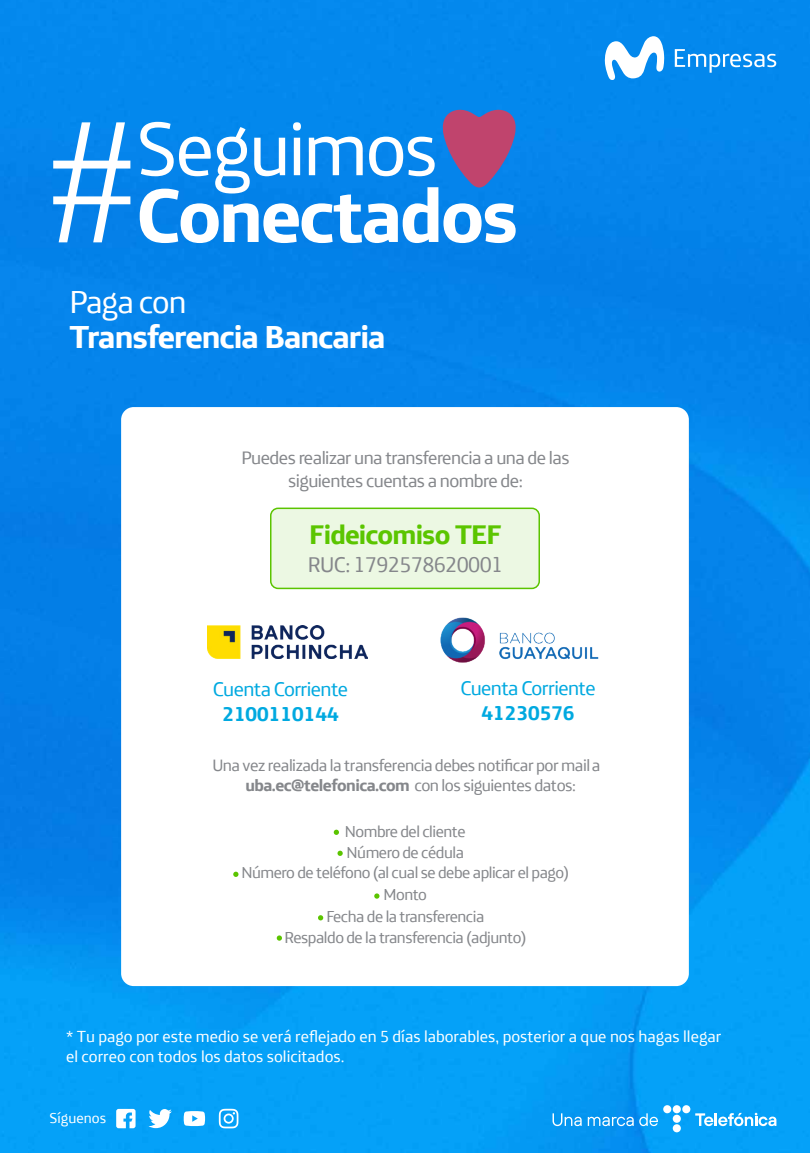
<style>
.page{position:relative;width:810px;height:1153px;background:#fff}
.page>*{position:absolute;margin:0;border:0;box-sizing:border-box;transform-origin:0 0}
.t1{font:300 175.35px "Telefonica";color:#fff}
.t2{font:700 76.57px "Telefonica";letter-spacing:-.03em;color:#fff}
.t3{font:76.57px "Telefonica";letter-spacing:-.03em;color:#fff}
.t4{font:700 32.7px "Telefonica";letter-spacing:-.03em;color:#fff}
.t5{font:32.7px "Telefonica";letter-spacing:-.03em;color:#fff}
.t6{font:700 27.75px "Telefonica";letter-spacing:-.03em;color:#5bc500}
.t7{font:21.9px "Telefonica";letter-spacing:-.03em;color:#85878b}
.t8{font:20.4px "Telefonica";letter-spacing:-.03em;color:#00a9e0}
.t9{font:700 20.4px "Telefonica";letter-spacing:-.03em;color:#00a9e0}
.t10{font:18.6px/22.3px "Telefonica";letter-spacing:-.03em;color:#85878b;text-align:center}
.t11{font:16.95px/19.9px "Telefonica";letter-spacing:-.03em;color:#85878b;text-align:center}
.t12{font:16.5px/19.8px "Telefonica";color:#fff}
.t13{font:16.35px/20.7px "Telefonica";letter-spacing:-.03em;color:#85878b;text-align:center}
.t14{font:14.7px "Telefonica";color:#fff}
.s1{font-weight:700}
</style>
<div class="page">
<img style="left:0;top:0;width:810px;height:1153px">
<svg style="left:442px;top:108px;width:75px;height:79px"></svg>
<svg style="left:116px;top:1109px;width:20px;height:19px"></svg>
<svg style="left:148px;top:1109px;width:24px;height:19px"></svg>
<svg style="left:219px;top:1109px;width:19px;height:19px"></svg>
<svg style="left:184px;top:1111px;width:21px;height:15px"></svg>
<div style="left:121px;top:407px;width:568px;height:579px;background:#fff;border-radius:13px"></div>
<div style="left:271px;top:508px;width:268px;height:80px;background:#ecf8e3;border-radius:7px"></div>
<div style="left:270px;top:507px;width:270px;height:82px;border:2px solid #5bc400;border-radius:7px"></div>
<img style="left:207px;top:625px;width:161px;height:34px">
<img style="left:440px;top:617px;width:159px;height:46px">
<svg style="left:334px;top:830px;width:5px;height:5px"></svg>
<svg style="left:338px;top:850px;width:5px;height:6px"></svg>
<svg style="left:233px;top:872px;width:5px;height:5px"></svg>
<svg style="left:374px;top:893px;width:6px;height:5px"></svg>
<svg style="left:318px;top:915px;width:5px;height:5px"></svg>
<svg style="left:277px;top:935px;width:5px;height:5px"></svg>
<div style="left:663px;top:1105px;width:8px;height:8px;background:#fff;border-radius:50%"></div>
<div style="left:673px;top:1105px;width:8px;height:8px;background:#fff;border-radius:50%"></div>
<div style="left:682px;top:1105px;width:8px;height:8px;background:#fff;border-radius:50%"></div>
<div style="left:673px;top:1114px;width:8px;height:9px;background:#fff;border-radius:50%"></div>
<div style="left:673px;top:1124px;width:8px;height:8px;background:#fff;border-radius:50%"></div>
<svg style="left:695px;top:1113px;width:81px;height:13px"></svg>
<svg style="left:553px;top:1113px;width:29px;height:13px"></svg>
<svg style="left:588px;top:1113px;width:70px;height:13px"></svg>
<svg style="left:604px;top:36px;width:60px;height:44px"></svg>
<svg style="left:675px;top:49px;width:101px;height:24px"></svg>
<h1 class="t1" style="left:45px;top:27px;width:95px">#</h1>
<h2 class="t3" style="left:136px;top:84px;width:304px">Seguimos</h2>
<h2 class="t2" style="left:136px;top:147px;width:384px">Conectados</h2>
<h3 class="t5" style="left:70px;top:274px;width:118px">Paga con</h3>
<h3 class="t4" style="left:70px;top:307px;width:318px">Transferencia Bancaria</h3>
<p class="t10" style="left:242px;top:445px;width:330px">Puedes realizar una transferencia a una de las siguientes cuentas a nombre de:</p>
<h3 class="t6" style="left:309px;top:510px;width:194px">Fideicomiso TEF</h3>
<h3 class="t7" style="left:308px;top:546px;width:197px">RUC: 1792578620001</h3>
<p class="t8" style="left:460px;top:671px;width:137px">Cuenta Corriente</p>
<p class="t9" style="left:481px;top:694px;width:95px">41230576</p>
<p class="t11" style="left:212px;top:753px;width:390px">Una vez realizada la transferencia debes notificar por maila <span class="s1">uba.ec@telefonica.com</span> con los siguientes datos:</p>
<p class="t13" style="left:241px;top:819px;width:329px">Nombre del cliente<br>Número de cédula<br>Número de teléfono (al cual se debe aplicar el pago)</p>
<p class="t13" style="left:284px;top:882px;width:244px;line-height:21.1px">Monto<br>Fecha de la transferencia<br>Respaldo de la transferencia (adjunto)</p>
<p class="t8" style="left:213px;top:672px;width:137px">Cuenta Corriente</p>
<p class="t9" style="left:222px;top:695px;width:118px">2100110144</p>
<p class="t12" style="left:66px;top:1025px;width:657px">* Tu pago por este medio se verá reflejado en 5 días laborables, posterior a que nos hagas llegar el correo con todos los datos solicitados.</p>
<p class="t14" style="left:50px;top:1105px;width:58px">Síguenos</p>
</div>
